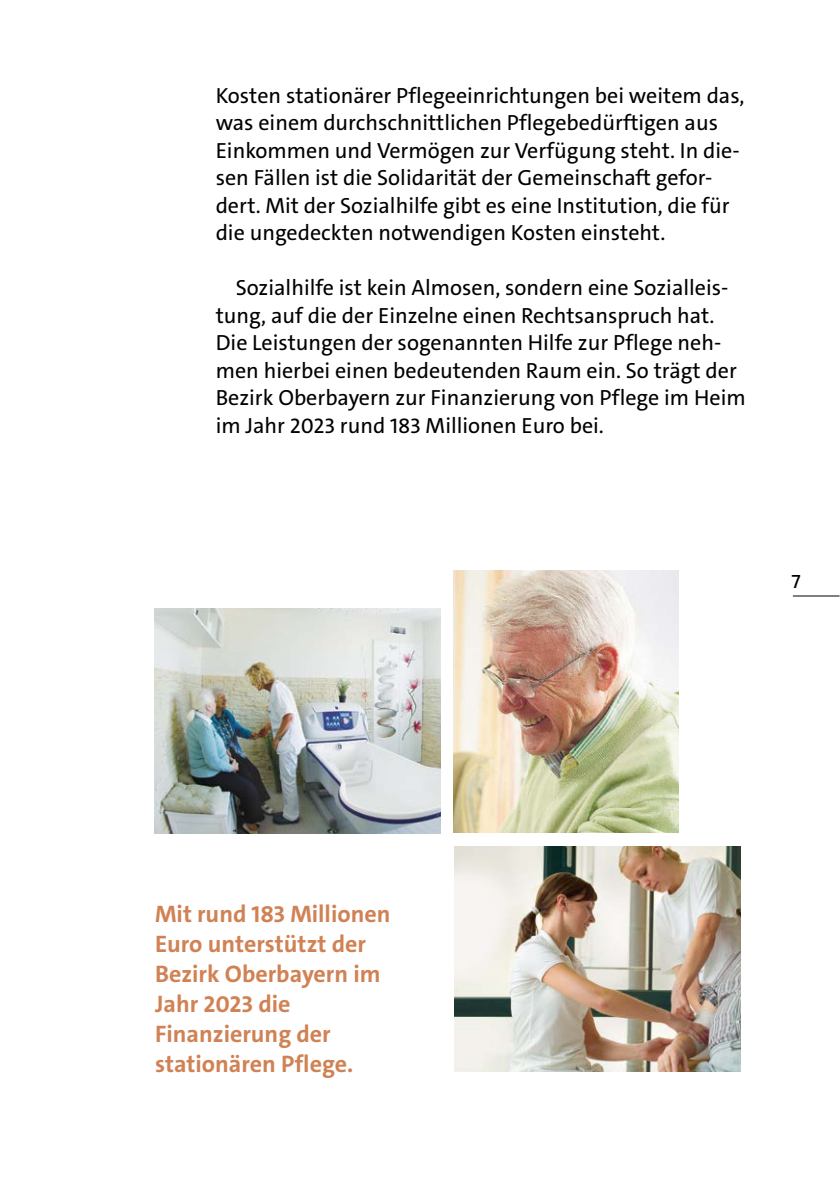
<style>
.page{position:relative;width:840px;height:1191px;background:#fff}
.page>*{position:absolute;margin:0;border:0;box-sizing:border-box;transform-origin:0 0}
.t1{font:700 24px/30px "The Sans C5";color:#d08254}
.P_p_-_Lauftext_Einzug_Abstand_danach{font:22px/27.6px "The Sans C5";color:#000}
.t2{font:20px "The Sans C5";color:#000}
</style>
<div class="page">
<img style="left:453px;top:570px;width:225px;height:262px">
<img style="left:154px;top:608px;width:286px;height:225px">
<img style="left:454px;top:846px;width:285px;height:225px">
<hr style="left:792px;top:595px;width:47px;height:1px;background:#000">
<p class="P_p_-_Lauftext_Einzug_Abstand_danach" style="left:215px;top:81px;width:530px">Kosten stationärer Pflegeeinrichtungen bei weitem das, was einem durchschnittlichen Pflegebedürftigen aus Einkommen und Vermögen zur Verfügung steht. In die&shy;sen Fällen ist die Solidarität der Gemeinschaft gefor&shy;dert. Mit der Sozialhilfe gibt es eine Institution, die für die ungedeckten notwendigen Kosten einsteht.</p>
<p class="P_p_-_Lauftext_Einzug_Abstand_danach" style="left:215px;top:274px;width:531px;text-indent:20px">Sozialhilfe ist kein Almosen, sondern eine Sozialleis&shy;tung, auf die der Einzelne einen Rechtsanspruch hat.<br>Die Leistungen der sogenannten Hilfe zur Pflege neh&shy;men hierbei einen bedeutenden Raum ein. So trägt der Bezirk Oberbayern zur Finanzierung von Pflege im Heim im Jahr 2023 rund 183 Millionen Euro bei.</p>
<p class="t2" style="left:791px;top:568px;width:11px">7</p>
<h1 class="t1" style="left:155px;top:899px;width:237px">Mit rund 183 Millionen<br>Euro unterstützt der<br>Bezirk Oberbayern im<br>Jahr 2023 die<br>Finanzierung der stationären Pflege.</h1>
</div>
